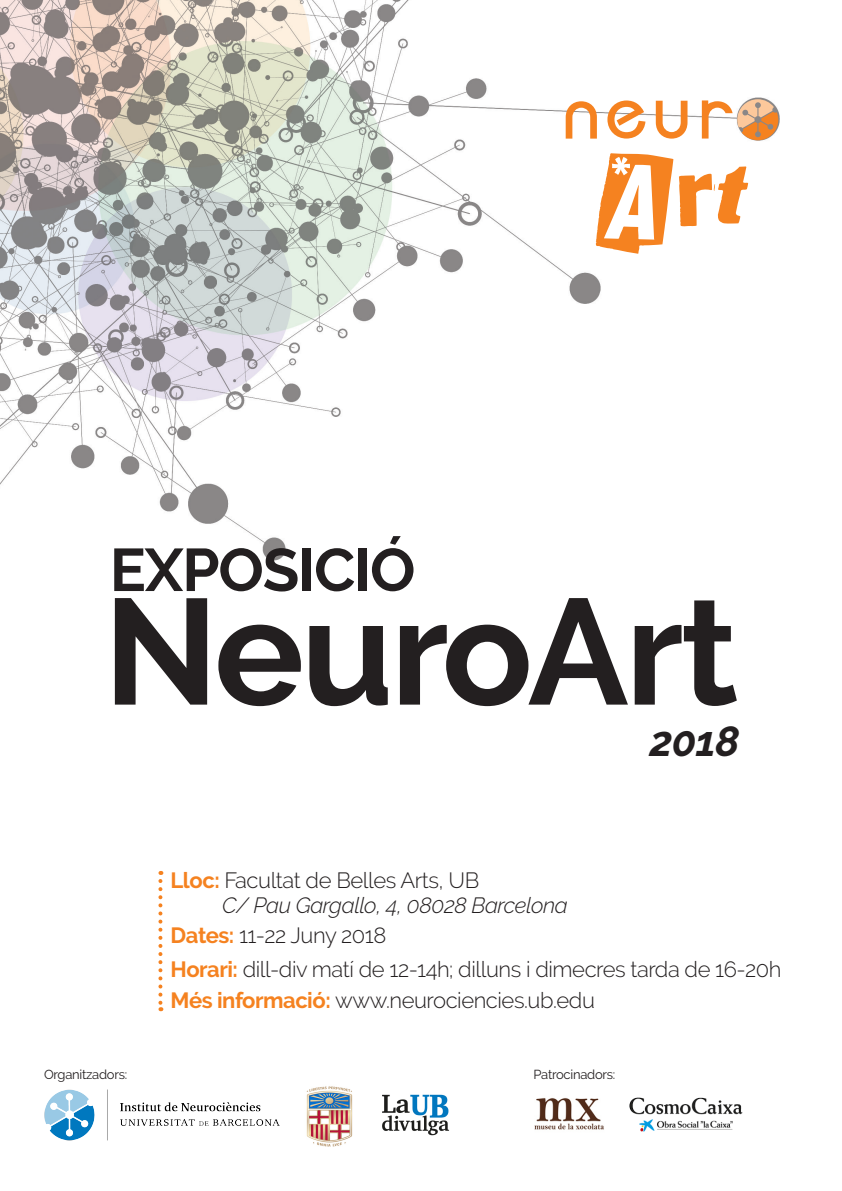
<style>
.page{position:relative;width:842px;height:1191px;background:#fff}
.page>*{position:absolute;margin:0;border:0;box-sizing:border-box;transform-origin:0 0}
.t1{font:700 150px "Raleway";letter-spacing:-.02em;color:#231f20}
.t2{font:700 60px "Raleway";letter-spacing:-.02em;color:#231f20}
.t3{font:italic 700 42px "Raleway";color:#231f20}
.t4{font:300 22px "Raleway";letter-spacing:-.02em;color:#231f20}
.t5{font:italic 300 22px "Raleway";letter-spacing:-.02em;color:#231f20}
.t6{font:13px "Raleway";letter-spacing:-.02em;color:#231f20}
.s1{font-weight:700;color:#f58220}
</style>
<div class="page">
<img style="left:0;top:0;width:779px;height:561px">
<img style="left:629px;top:1097px;width:114px;height:35px">
<img style="left:382px;top:1094px;width:67px;height:42px">
<img style="left:306px;top:1086px;width:47px;height:61px">
<img style="left:534px;top:1098px;width:70px;height:32px">
<img style="left:44px;top:1089px;width:236px;height:52px">
<svg style="left:679px;top:166px;width:69px;height:61px"></svg>
<svg style="left:595px;top:153px;width:78px;height:101px"></svg>
<svg style="left:566px;top:101px;width:31px;height:38px"></svg>
<svg style="left:607px;top:100px;width:38px;height:39px"></svg>
<svg style="left:656px;top:101px;width:31px;height:38px"></svg>
<svg style="left:702px;top:99px;width:76px;height:41px"></svg>
<svg style="left:158px;top:881px;width:4px;height:130px"></svg>
<p class="t2" style="left:110px;top:535px;width:307px">EXPOSICIÓ</p>
<p class="t1" style="left:104px;top:566px;width:636px">NeuroArt</p>
<p class="t3" style="left:650px;top:716px;width:91px">2018</p>
<p class="t4" style="left:171px;top:867px;width:310px"><span class="s1">Lloc:</span> Facultat de Belles Arts, UB</p>
<p class="t5" style="left:222px;top:892px;width:347px">C/ Pau Gargallo, 4, 08028 Barcelona</p>
<p class="t4" style="left:171px;top:922px;width:217px"><span class="s1">Dates:</span> 11-22 Juny 2018</p>
<p class="t4" style="left:171px;top:956px;width:612px"><span class="s1">Horari:</span> dill-div matí de 12-14h; dilluns i dimecres tarda de 16-20h</p>
<p class="t4" style="left:171px;top:987px;width:426px"><span class="s1">Més informació:</span> www.neurociencies.ub.edu</p>
<p class="t6" style="left:44px;top:1066px;width:85px">Organitzadors:</p>
<p class="t6" style="left:533px;top:1066px;width:83px">Patrocinadors:</p>
</div>
